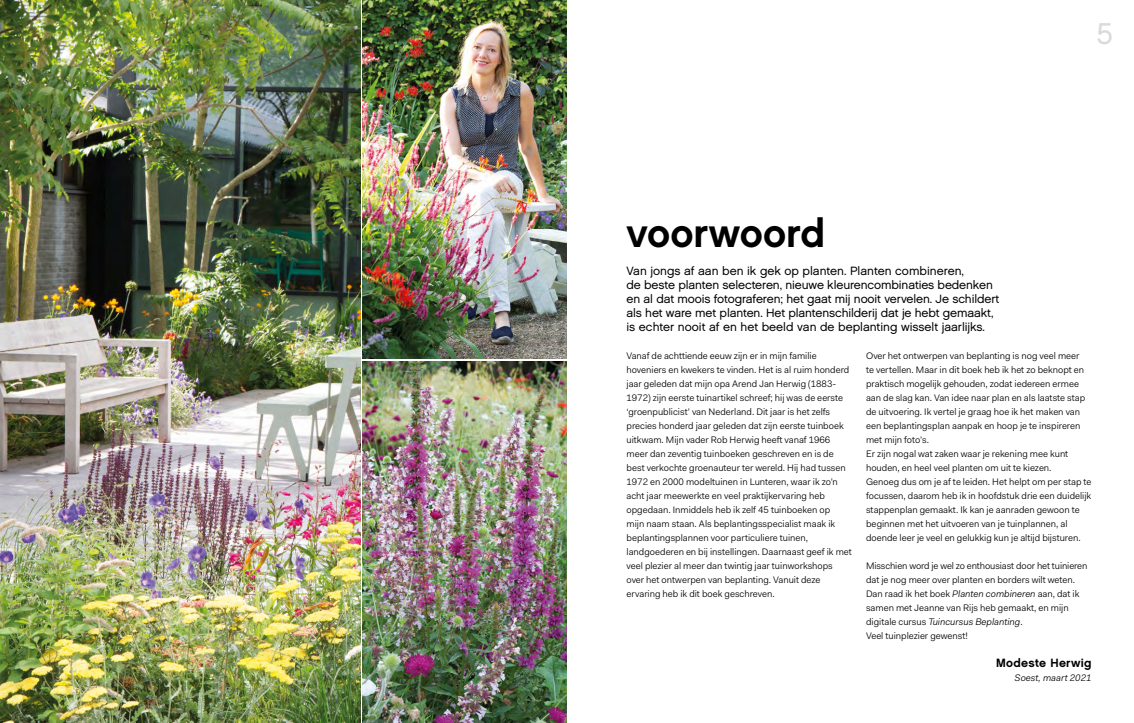
<style>
.page{position:relative;width:1134px;height:723px;background:#fff}
.page>*{position:absolute;margin:0;border:0;box-sizing:border-box;transform-origin:0 0}
.t1{font:40px "Chalet New York Nineteen Sixty";color:#000}
.t2{font:30px "Chalet London Nineteen Sixty";color:#dadada}
.t3{font:12px/14px "Chalet London Nineteen Sixty";letter-spacing:-.01em;color:#000}
.t4{font:12px "Chalet New York Nineteen Sixty";letter-spacing:.02em;color:#000}
.t5{font:9.5px/14px "Fakt Pro Blond";color:#000}
.t6{font:italic 9.5px "Fakt Pro Blond";color:#000}
.s1{font-style:italic}
</style>
<div class="page">
<img style="left:0;top:0;width:360px;height:723px">
<img style="left:363px;top:0;width:204px;height:359px">
<img style="left:363px;top:361px;width:204px;height:362px">
<h1 class="t1" style="left:626px;top:207px;width:200px">voorwoord</h1>
<p class="t3" style="left:626px;top:263px;width:374px">Van jongs af aan ben ik gek op planten. Planten combineren,<br>de beste planten selecteren, nieuwe kleurencombinaties bedenken en al dat moois fotograferen; het gaat mij nooit vervelen. Je schildert als het ware met planten. Het plantenschilderij dat je hebt gemaakt, is echter nooit af en het beeld van de beplanting wisselt jaarlijks.</p>
<h2 class="t2" style="left:1096px;top:15px;width:18px">5</h2>
<p class="t5" style="left:626px;top:348px;width:227px">Vanaf de achttiende eeuw zijn er in mijn familie hoveniers en kwekers te vinden. Het is al ruim honderd jaar geleden dat mijn opa Arend Jan Herwig (1883- 1972) zijn eerste tuinartikel schreef; hij was de eerste ‘groenpublicist’ van Nederland. Dit jaar is het zelfs precies honderd jaar geleden dat zijn eerste tuinboek uitkwam. Mijn vader Rob Herwig heeft vanaf 1966 meer dan zeventig tuinboeken geschreven en is de best verkochte groenauteur ter wereld. Hij had tussen 1972 en 2000 modeltuinen in Lunteren, waar ik zo’n acht jaar meewerkte en veel praktijkervaring heb opgedaan. Inmiddels heb ik zelf 45 tuinboeken op<br>mijn naam staan. Als beplantingsspecialist maak ik beplantingsplannen voor particuliere tuinen, landgoederen en bij instellingen. Daarnaast geef ik met veel plezier al meer dan twintig jaar tuinworkshops over het ontwerpen van beplanting. Vanuit deze ervaring heb ik dit boek geschreven.</p>
<p class="t5" style="left:866px;top:348px;width:227px">Over het ontwerpen van beplanting is nog veel meer<br>te vertellen. Maar in dit boek heb ik het zo beknopt en praktisch mogelijk gehouden, zodat iedereen ermee aan de slag kan. Van idee naar plan en als laatste stap de uitvoering. Ik vertel je graag hoe ik het maken van een beplantingsplan aanpak en hoop je te inspireren met mijn foto’s.<br>Er zijn nogal wat zaken waar je rekening mee kunt houden, en heel veel planten om uit te kiezen.<br>Genoeg dus om je af te leiden. Het helpt om per stap te focussen, daarom heb ik in hoofdstuk drie een duidelijk stappenplan gemaakt. Ik kan je aanraden gewoon te beginnen met het uitvoeren van je tuinplannen, al doende leer je veel en gelukkig kun je altijd bijsturen.</p>
<p class="t5" style="left:866px;top:558px;width:223px">Misschien word je wel zo enthousiast door het tuinieren dat je nog meer over planten en borders wilt weten.<br>Dan raad ik het boek <span class="s1">Planten combineren</span> aan, dat ik samen met Jeanne van Rijs heb gemaakt, en mijn digitale cursus <span class="s1">Tuincursus Beplanting</span>.<br>Veel tuinplezier gewenst!</p>
<p class="t4" style="left:996px;top:655px;width:97px">Modeste Herwig</p>
<p class="t6" style="left:1014px;top:671px;width:78px">Soest, maart 2021</p>
</div>
